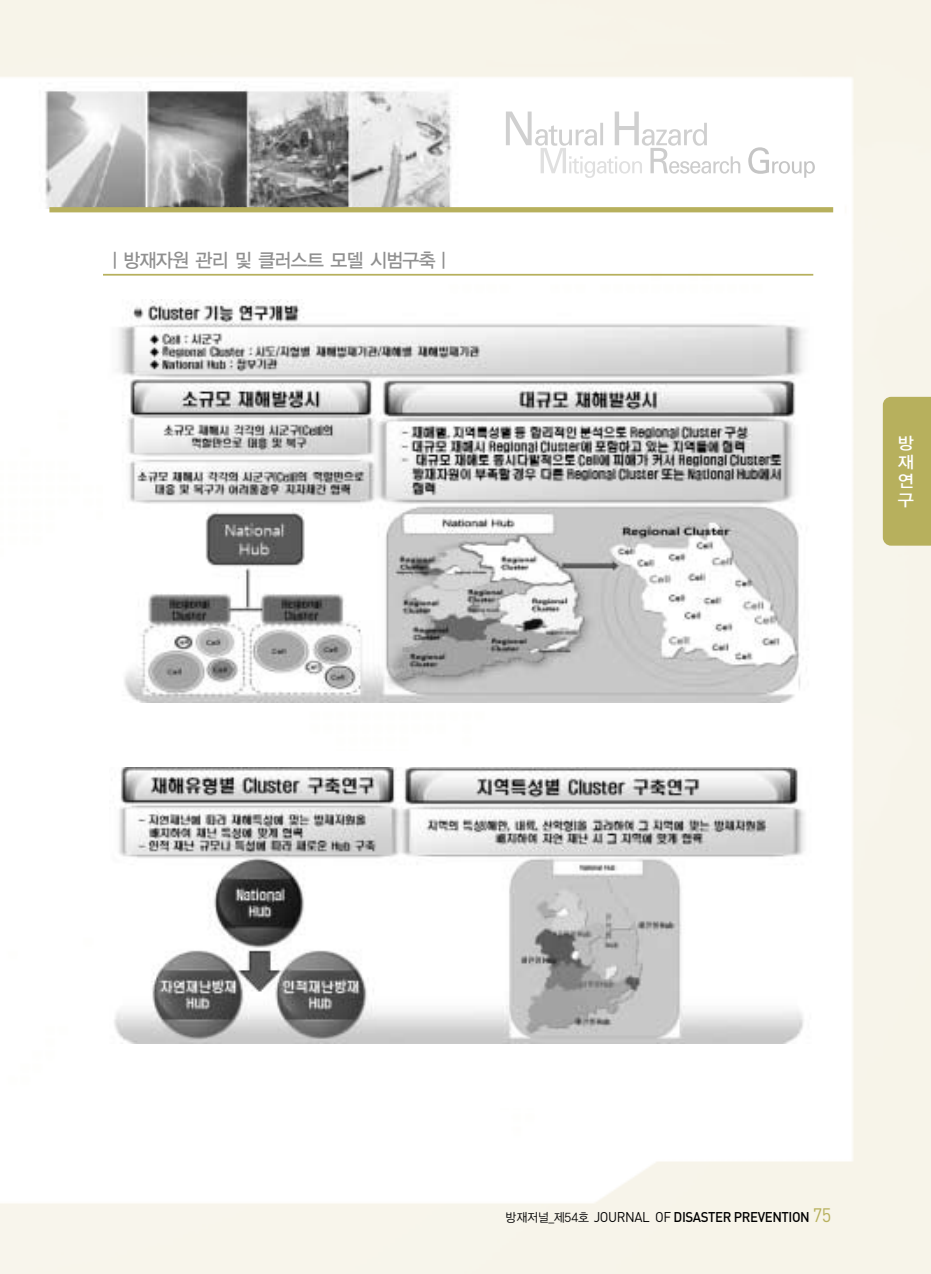
<style>
.page{position:relative;width:931px;height:1274px;background:#fff}
.page>*{position:absolute;margin:0;border:0;box-sizing:border-box;transform-origin:0 0}
.t1{font:19.25px "YGO13";letter-spacing:-.11em;color:#909090;scale:.95 1}
.t2{font:16.62px/19.1px "YGO13";color:#fff;text-align:justify;scale:1.05 1}
.t3{font:500 14px "DIN";letter-spacing:-.03em;color:#000;scale:.95 1}
.s1{font-family:"YGO12";font-weight:400;font-size:12.25px}
.s2{font-weight:400}
.s3{font-weight:400;font-size:19.25px;color:#b7b05d}
</style>
<div class="page">
<svg style="left:506px;top:112px;width:234px;height:66px"></svg>
<svg style="left:748px;top:147px;width:67px;height:31px"></svg>
<img style="left:39px;top:82px;width:420px;height:127px">
<div style="left:49px;top:207px;width:784px;height:5px;background:#b7b05d"></div>
<hr style="left:103px;top:274px;width:710px;height:2px;background:#b7b05d">
<img style="left:116px;top:299px;width:689px;height:403px">
<img style="left:114px;top:767px;width:691px;height:276px">
<div style="left:883px;top:397px;width:48px;height:149px;background:#b7b05d"></div>
<h1 class="t1" style="left:106px;top:251px;width:367px">｜방재자원 관리 및 클러스트 모델 시범구축｜</h1>
<p class="t2" style="left:897px;top:435px;width:18px">방 재 연 구</p>
<p class="t3" style="left:505px;top:1212px;width:345px"><span class="s1">방재저널_제54호</span> <span class="s2">JOURNAL OF</span> DISASTER PREVENTION <span class="s3">75</span></p>
</div>
